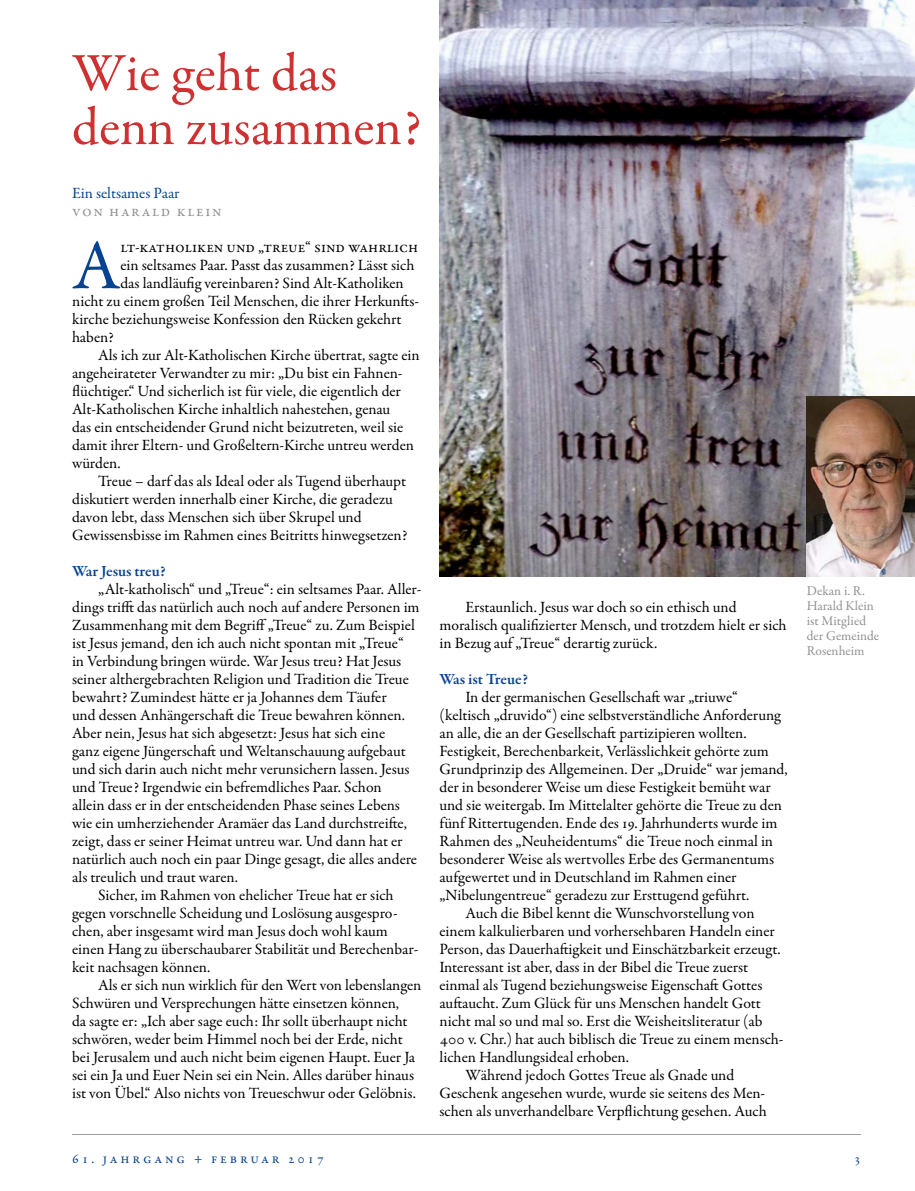
<style>
.page{position:relative;width:915px;height:1191px;background:#fff}
.page>*{position:absolute;margin:0;border:0;box-sizing:border-box;transform-origin:0 0}
.t1{font:71.25px "Garamond Premr Pro";color:#074391}
.t2{font:54px/54px "Garamond Premr Pro";letter-spacing:-.005em;color:#ce3131}
.t3{font:15.75px/18px "Garamond Premr Pro";letter-spacing:-.005em;color:#000}
.t4{font:600 15.75px "Garamond Premr Pro";letter-spacing:-.005em;color:#074391}
.t5{font:15.75px "Garamond Premr Pro";color:#074391}
.t6{font:15.75px "Garamond Premr Pro";letter-spacing:.1em;color:#919195}
.t7{font:14.25px "Garamond Premr Pro";letter-spacing:.2em;color:#074391}
.t8{font:13.5px/15px "Garamond Premr Pro";letter-spacing:.005em;color:#919195}
</style>
<div class="page">
<hr style="left:72px;top:1134px;width:788px;height:1px;background:#919195">
<img style="left:439px;top:0;width:475px;height:576px">
<img style="left:806px;top:396px;width:108px;height:180px">
<h2 class="t2" style="left:72px;top:47px;width:351px">Wie geht das denn zusammen?</h2>
<p class="t5" style="left:72px;top:184px;width:109px">Ein seltsames Paar</p>
<p class="t6" style="left:72px;top:202px;width:151px">Von Harald Klein</p>
<h1 class="t1" style="left:72px;top:223px;width:41px">A</h1>
<p class="t3" style="left:120px;top:238px;width:299px">lt-Katholiken und „Treue“ sind wahrlich</p>
<p class="t3" style="left:120px;top:256px;width:295px">ein seltsames Paar. Passt das zusammen? Lässt sich</p>
<p class="t3" style="left:120px;top:274px;width:285px">das landläufig vereinbaren? Sind Alt-Katholiken</p>
<p class="t3" style="left:72px;top:292px;width:348px">nicht zu einem großen Teil Menschen, die ihrer Herkunfts-</p>
<p class="t3" style="left:72px;top:310px;width:331px">kirche beziehungsweise Konfession den Rücken gekehrt</p>
<p class="t3" style="left:72px;top:328px;width:43px">haben?</p>
<p class="t3" style="left:98px;top:346px;width:323px">Als ich zur Alt-Katholischen Kirche übertrat, sagte ein</p>
<p class="t3" style="left:72px;top:364px;width:332px">angeheirateter Verwandter zu mir: „Du bist ein Fahnen-</p>
<p class="t3" style="left:72px;top:382px;width:330px">flüchtiger.“ Und sicherlich ist für viele, die eigentlich der</p>
<p class="t3" style="left:72px;top:400px;width:320px">Alt-Katholischen Kirche inhaltlich nahestehen, genau</p>
<p class="t3" style="left:72px;top:418px;width:332px">das ein entscheidender Grund nicht beizutreten, weil sie</p>
<p class="t3" style="left:72px;top:436px;width:343px">damit ihrer Eltern- und Großeltern-Kirche untreu werden</p>
<p class="t3" style="left:72px;top:454px;width:50px">würden.</p>
<p class="t3" style="left:98px;top:472px;width:309px">Treue – darf das als Ideal oder als Tugend überhaupt</p>
<p class="t3" style="left:72px;top:490px;width:322px">diskutiert werden innerhalb einer Kirche, die geradezu</p>
<p class="t3" style="left:72px;top:508px;width:291px">davon lebt, dass Menschen sich über Skrupel und</p>
<p class="t3" style="left:72px;top:526px;width:337px">Gewissensbisse im Rahmen eines Beitritts hinwegsetzen?</p>
<p class="t4" style="left:72px;top:562px;width:95px">War Jesus treu?</p>
<p class="t3" style="left:98px;top:580px;width:325px">„Alt-katholisch“ und „Treue“: ein seltsames Paar. Aller-</p>
<p class="t3" style="left:72px;top:598px;width:349px">dings trifft das natürlich auch noch auf andere Personen im</p>
<p class="t3" style="left:72px;top:616px;width:344px">Zusammenhang mit dem Begriff „Treue“ zu. Zum Beispiel</p>
<p class="t3" style="left:72px;top:634px;width:333px">ist Jesus jemand, den ich auch nicht spontan mit „Treue“</p>
<p class="t3" style="left:72px;top:652px;width:330px">in Verbindung bringen würde. War Jesus treu? Hat Jesus</p>
<p class="t3" style="left:72px;top:670px;width:338px">seiner althergebrachten Religion und Tradition die Treue</p>
<p class="t3" style="left:72px;top:688px;width:316px">bewahrt? Zumindest hätte er ja Johannes dem Täufer</p>
<p class="t3" style="left:72px;top:706px;width:334px">und dessen Anhängerschaft die Treue bewahren können.</p>
<p class="t3" style="left:72px;top:724px;width:314px">Aber nein, Jesus hat sich abgesetzt: Jesus hat sich eine</p>
<p class="t3" style="left:72px;top:742px;width:335px">ganz eigene Jüngerschaft und Weltanschauung aufgebaut</p>
<p class="t3" style="left:72px;top:760px;width:339px">und sich darin auch nicht mehr verunsichern lassen. Jesus</p>
<p class="t3" style="left:72px;top:778px;width:311px">und Treue? Irgendwie ein befremdliches Paar. Schon</p>
<p class="t3" style="left:72px;top:796px;width:329px">allein dass er in der entscheidenden Phase seines Lebens</p>
<p class="t3" style="left:72px;top:814px;width:336px">wie ein umherziehender Aramäer das Land durchstreifte,</p>
<p class="t3" style="left:72px;top:832px;width:332px">zeigt, dass er seiner Heimat untreu war. Und dann hat er</p>
<p class="t3" style="left:72px;top:850px;width:346px">natürlich auch noch ein paar Dinge gesagt, die alles andere</p>
<p class="t3" style="left:72px;top:868px;width:167px">als treulich und traut waren.</p>
<p class="t3" style="left:98px;top:886px;width:297px">Sicher, im Rahmen von ehelicher Treue hat er sich</p>
<p class="t3" style="left:72px;top:904px;width:327px">gegen vorschnelle Scheidung und Loslösung ausgespro-</p>
<p class="t3" style="left:72px;top:922px;width:317px">chen, aber insgesamt wird man Jesus doch wohl kaum</p>
<p class="t3" style="left:72px;top:940px;width:347px">einen Hang zu überschaubarer Stabilität und Berechenbar-</p>
<p class="t3" style="left:72px;top:958px;width:140px">keit nachsagen können.</p>
<p class="t3" style="left:98px;top:976px;width:325px">Als er sich nun wirklich für den Wert von lebenslangen</p>
<p class="t3" style="left:72px;top:994px;width:328px">Schwüren und Versprechungen hätte einsetzen können,</p>
<p class="t3" style="left:72px;top:1012px;width:337px">da sagte er: „Ich aber sage euch: Ihr sollt überhaupt nicht</p>
<p class="t3" style="left:72px;top:1030px;width:332px">schwören, weder beim Himmel noch bei der Erde, nicht</p>
<p class="t3" style="left:72px;top:1048px;width:344px">bei Jerusalem und auch nicht beim eigenen Haupt. Euer Ja</p>
<p class="t3" style="left:72px;top:1066px;width:343px">sei ein Ja und Euer Nein sei ein Nein. Alles darüber hinaus</p>
<p class="t3" style="left:72px;top:1084px;width:345px">ist von Übel.“ Also nichts von Treueschwur oder Gelöbnis.</p>
<p class="t3" style="left:439px;top:598px;width:348px;text-indent:26px">Erstaunlich. Jesus war doch so ein ethisch und moralisch qualifizierter Mensch, und trotzdem hielt er sich in Bezug auf „Treue“ derartig zurück.</p>
<p class="t4" style="left:439px;top:670px;width:90px">Was ist Treue?</p>
<p class="t3" style="left:465px;top:688px;width:274px">In der germanischen Gesellschaft war „triuwe“</p>
<p class="t3" style="left:439px;top:706px;width:343px">(keltisch „druvido“) eine selbstverständliche Anforderung</p>
<p class="t3" style="left:439px;top:724px;width:308px">an alle, die an der Gesellschaft partizipieren wollten.</p>
<p class="t3" style="left:439px;top:742px;width:330px">Festigkeit, Berechenbarkeit, Verlässlichkeit gehörte zum</p>
<p class="t3" style="left:439px;top:760px;width:350px">Grundprinzip des Allgemeinen. Der „Druide“ war jemand,</p>
<p class="t3" style="left:439px;top:778px;width:332px">der in besonderer Weise um diese Festigkeit bemüht war</p>
<p class="t3" style="left:439px;top:796px;width:344px">und sie weitergab. Im Mittelalter gehörte die Treue zu den</p>
<p class="t3" style="left:439px;top:814px;width:339px">fünf Rittertugenden. Ende des 19. Jahrhunderts wurde im</p>
<p class="t3" style="left:439px;top:832px;width:335px">Rahmen des „Neuheidentums“ die Treue noch einmal in</p>
<p class="t3" style="left:439px;top:850px;width:336px">besonderer Weise als wertvolles Erbe des Germanentums</p>
<p class="t3" style="left:439px;top:868px;width:298px">aufgewertet und in Deutschland im Rahmen einer</p>
<p class="t3" style="left:439px;top:886px;width:311px">„Nibelungentreue“ geradezu zur Ersttugend geführt.</p>
<p class="t3" style="left:465px;top:904px;width:290px">Auch die Bibel kennt die Wunschvorstellung von</p>
<p class="t3" style="left:439px;top:922px;width:337px">einem kalkulierbaren und vorhersehbaren Handeln einer</p>
<p class="t3" style="left:439px;top:940px;width:342px">Person, das Dauerhaftigkeit und Einschätzbarkeit erzeugt.</p>
<p class="t3" style="left:439px;top:958px;width:310px">Interessant ist aber, dass in der Bibel die Treue zuerst</p>
<p class="t3" style="left:439px;top:976px;width:324px">einmal als Tugend beziehungsweise Eigenschaft Gottes</p>
<p class="t3" style="left:439px;top:994px;width:323px">auftaucht. Zum Glück für uns Menschen handelt Gott</p>
<p class="t3" style="left:439px;top:1012px;width:324px">nicht mal so und mal so. Erst die Weisheitsliteratur (ab</p>
<p class="t3" style="left:439px;top:1030px;width:345px">400 v. Chr.) hat auch biblisch die Treue zu einem mensch-</p>
<p class="t3" style="left:439px;top:1048px;width:191px">lichen Handlungsideal erhoben.</p>
<p class="t3" style="left:465px;top:1066px;width:270px">Während jedoch Gottes Treue als Gnade und</p>
<p class="t3" style="left:439px;top:1084px;width:327px">Geschenk angesehen wurde, wurde sie seitens des Men-</p>
<p class="t3" style="left:439px;top:1102px;width:329px">schen als unverhandelbare Verpflichtung gesehen. Auch</p>
<p class="t8" style="left:806px;top:583px;width:74px">Dekan i. R.<br>Harald Klein ist Mitglied der Gemeinde<br>Rosenheim</p>
<p class="t7" style="left:72px;top:1149px;width:253px">61. Jahrgang + Februar 2017</p>
<p class="t7" style="left:853px;top:1149px;width:8px">3</p>
</div>
